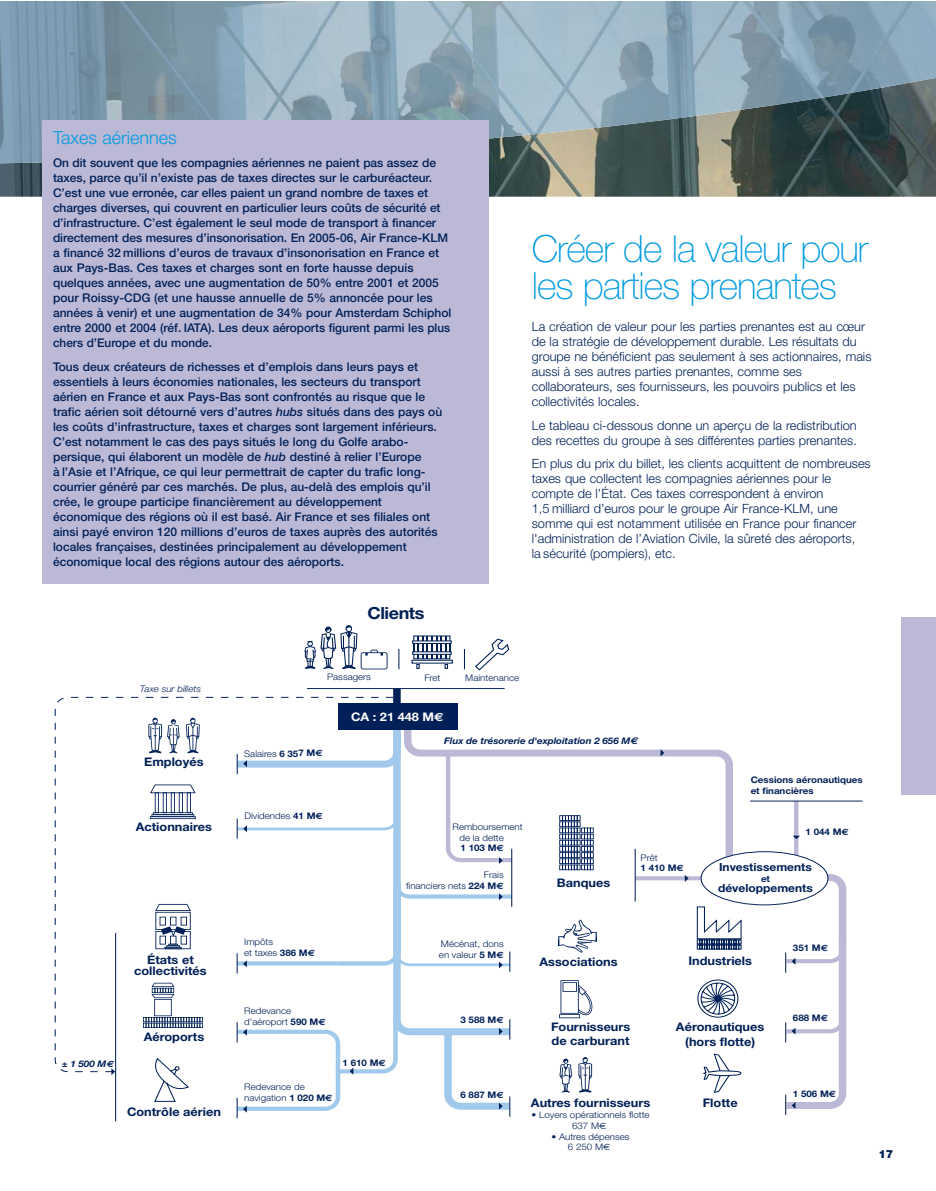
<style>
.page{position:relative;width:936px;height:1191px;background:#fff}
.page>*{position:absolute;margin:0;border:0;box-sizing:border-box;transform-origin:0 0}
.t1{font:100 37.5px/37.5px "Helvetica Neue";letter-spacing:-.03em;color:#009bdf}
.t2{font:300 18px "Helvetica Neue";color:#009bdf}
.t3{font:700 16.65px "Helvetica Neue";letter-spacing:-.025em;color:#002057;scale:1.08 1}
.t4{font:300 12.75px/15px "Helvetica Neue";color:#002057}
.t5{font:500 12px/15px "Helvetica Neue";color:#002057}
.t6{font:700 11.85px/14.2px "Helvetica Neue";color:#002057;scale:1.08 1}
.t7{font:700 11.85px "Helvetica Neue";color:#fff;scale:1.08 1}
.t8{font:900 11.25px "Helvetica Neue";color:#002057}
.t9{font:700 11.1px "Helvetica Neue";color:#002057;scale:1.08 1}
.t10{font:300 9px/10.8px "Helvetica Neue";color:#002057;scale:1.08 1}
.t11{font:700 9px/10.8px "Helvetica Neue";color:#002057;scale:1.08 1}
.t12{font:italic 700 9px "Helvetica Neue";color:#002057;scale:1.08 1}
.t13{font:italic 300 9px "Helvetica Neue";color:#002057;scale:1.08 1}
.s1{font-style:italic}
.s2{font-family:"Euro Sans"}
.s3{font-weight:700}
.s4{font-family:"Euro Sans";font-weight:700}
.s5{font-family:"Euro Sans";font-size:9.75px}
.s6{font-weight:300}
.s7{font-family:"Euro Sans";font-weight:400}
</style>
<div class="page">
<img style="left:0;top:118px;width:935px;height:79px">
<img style="left:0;top:1px;width:319px;height:162px">
<img style="left:319px;top:1px;width:319px;height:151px">
<img style="left:638px;top:1px;width:297px;height:117px">
<img style="left:638px;top:117px;width:49px;height:7px">
<svg style="left:635px;top:876px;width:65px;height:4px"></svg>
<svg style="left:457px;top:710px;width:276px;height:157px"></svg>
<hr style="left:794px;top:801px;width:4px;height:56px;background:#bcb9d6">
<div style="left:701px;top:851px;width:126px;height:54px;background:#fff;border-radius:50%"></div>
<div style="left:700px;top:851px;width:128px;height:54px;border:1px solid #002057;border-radius:50%"></div>
<div style="left:338px;top:703px;width:119px;height:27px;background:#002057"></div>
<svg style="left:559px;top:1058px;width:13px;height:34px"></svg>
<svg style="left:578px;top:1057px;width:14px;height:35px"></svg>
<svg style="left:559px;top:815px;width:34px;height:55px"></svg>
<svg style="left:559px;top:980px;width:34px;height:38px"></svg>
<svg style="left:398px;top:649px;width:1px;height:20px"></svg>
<svg style="left:464px;top:649px;width:1px;height:20px"></svg>
<div style="left:393px;top:688px;width:7px;height:25px;background:#002057"></div>
<hr style="left:115px;top:933px;width:1px;height:188px;background:#002057">
<svg style="left:702px;top:1053px;width:39px;height:40px"></svg>
<hr style="left:307px;top:688px;width:197px;height:1px;background:#002057">
<svg style="left:55px;top:696px;width:339px;height:376px"></svg>
<svg style="left:111px;top:1068px;width:4px;height:7px"></svg>
<svg style="left:792px;top:835px;width:8px;height:4px"></svg>
<svg style="left:778px;top:870px;width:69px;height:245px"></svg>
<svg style="left:660px;top:749px;width:4px;height:7px"></svg>
<svg style="left:684px;top:875px;width:4px;height:7px"></svg>
<svg style="left:230px;top:720px;width:287px;height:398px"></svg>
<svg style="left:475px;top:638px;width:34px;height:32px"></svg>
<svg style="left:411px;top:635px;width:42px;height:34px"></svg>
<svg style="left:697px;top:979px;width:41px;height:39px"></svg>
<svg style="left:696px;top:906px;width:46px;height:44px"></svg>
<svg style="left:153px;top:1057px;width:36px;height:45px"></svg>
<svg style="left:558px;top:919px;width:39px;height:33px"></svg>
<svg style="left:304px;top:625px;width:83px;height:44px"></svg>
<hr style="left:634px;top:849px;width:1px;height:52px;background:#002057">
<hr style="left:750px;top:800px;width:112px;height:1px;background:#002057">
<div style="left:901px;top:618px;width:34px;height:177px;background:#bcb9d6"></div>
<div style="left:43px;top:120px;width:446px;height:464px;background:#bcb9d6"></div>
<h2 class="t2" style="left:53px;top:131px;width:125px">Taxes aériennes</h2>
<p class="t5" style="left:53px;top:156px;width:400px">On dit souvent que les compagnies aériennes ne paient pas assez de taxes, parce qu’il n’existe pas de taxes directes sur le carburéacteur.<br>C’est une vue erronée, car elles paient un grand nombre de taxes et charges diverses, qui couvrent en particulier leurs coûts de sécurité et d’infrastructure. C’est également le seul mode de transport à financer directement des mesures d’insonorisation. En 2005-06, Air France-KLM a financé 32 millions d’euros de travaux d’insonorisation en France et aux Pays-Bas. Ces taxes et charges sont en forte hausse depuis quelques années, avec une augmentation de 50% entre 2001 et 2005 pour Roissy-CDG (et une hausse annuelle de 5% annoncée pour les années à venir) et une augmentation de 34% pour Amsterdam Schiphol entre 2000 et 2004 (réf. IATA). Les deux aéroports figurent parmi les plus chers d’Europe et du monde.</p>
<p class="t5" style="left:53px;top:360px;width:391px">Tous deux créateurs de richesses et d’emplois dans leurs pays et essentiels à leurs économies nationales, les secteurs du transport aérien en France et aux Pays-Bas sont confrontés au risque que le trafic aérien soit détourné vers d’autres <span class="s1">hubs</span> situés dans des pays où les coûts d’infrastructure, taxes et charges sont largement inférieurs.<br>C’est notamment le cas des pays situés le long du Golfe arabo&shy;persique, qui élaborent un modèle de <span class="s1">hub</span> destiné à relier l’Europe<br>à l’Asie et l’Afrique, ce qui leur permettrait de capter du trafic long&shy;courrier généré par ces marchés. De plus, au-delà des emplois qu’il crée, le groupe participe financièrement au développement économique des régions où il est basé. Air France et ses filiales ont ainsi payé environ 120 millions d’euros de taxes auprès des autorités locales françaises, destinées principalement au développement économique local des régions autour des aéroports.</p>
<h3 class="t3" style="left:367px;top:607px;width:54px">Clients</h3>
<h1 class="t1" style="left:531px;top:233px;width:338px">Créer de la valeur pour les parties prenantes</h1>
<p class="t4" style="left:531px;top:320px;width:341px">La création de valeur pour les parties prenantes est au cœur de la stratégie de développement durable. Les résultats du groupe ne bénéficient pas seulement à ses actionnaires, mais aussi à ses autres parties prenantes, comme ses collaborateurs, ses fournisseurs, les pouvoirs publics et les collectivités locales.</p>
<p class="t4" style="left:531px;top:419px;width:326px">Le tableau ci-dessous donne un aperçu de la redistribution des recettes du groupe à ses différentes parties prenantes.</p>
<p class="t4" style="left:531px;top:457px;width:340px">En plus du prix du billet, les clients acquittent de nombreuses taxes que collectent les compagnies aériennes pour le compte de l’État. Ces taxes correspondent à environ<br>1,5 milliard d’euros pour le groupe Air France-KLM, une somme qui est notamment utilisée en France pour financer l'administration de l’Aviation Civile, la sûreté des aéroports,<br>la sécurité (pompiers), etc.</p>
<p class="t13" style="left:140px;top:685px;width:58px">Taxe sur billets</p>
<p class="t6" style="left:144px;top:755px;width:57px">Employés</p>
<p class="t6" style="left:136px;top:821px;width:72px">Actionnaires</p>
<p class="t10" style="left:327px;top:672px;width:42px">Passagers</p>
<p class="t10" style="left:424px;top:673px;width:16px">Fret</p>
<p class="t10" style="left:465px;top:673px;width:51px">Maintenance</p>
<p class="t7" style="left:351px;top:712px;width:87px">CA : 21 448 M<span class="s2">€</span></p>
<p class="t10" style="left:244px;top:749px;width:74px">Salaires <span class="s3">6 357 M</span><span class="s4">€</span></p>
<p class="t10" style="left:244px;top:811px;width:74px">Dividendes <span class="s3">41 M</span><span class="s4">€</span></p>
<p class="t12" style="left:444px;top:737px;width:181px">Flux de trésorerie d'exploitation 2 656 M<span class="s5">€</span></p>
<p class="t10" style="left:459px;top:822px;width:60px;text-indent:-7px">Remboursement de la dette<br><span class="s3">1 103 M</span><span class="s4">€</span></p>
<p class="t10" style="left:406px;top:870px;width:92px;text-align:right">Frais<br>financiers nets <span class="s3">224 M</span><span class="s4">€</span></p>
<p class="t6" style="left:557px;top:877px;width:51px">Banques</p>
<p class="t11" style="left:640px;top:852px;width:42px"><span class="s6">Prêt<br></span>1 410 M<span class="s2">€</span></p>
<p class="t11" style="left:750px;top:775px;width:105px">Cessions aéronautiques et financières</p>
<p class="t11" style="left:805px;top:827px;width:42px">1 044 M<span class="s2">€</span></p>
<p class="t9" style="left:719px;top:863px;width:87px">Investissements</p>
<p class="t11" style="left:761px;top:874px;width:10px">et</p>
<p class="t9" style="left:718px;top:884px;width:89px">développements</p>
<p class="t12" style="left:62px;top:1060px;width:49px">± 1 500 M<span class="s2">€</span></p>
<p class="t10" style="left:244px;top:937px;width:67px">Impôts<br>et taxes <span class="s3">386 M</span><span class="s4">€</span></p>
<p class="t10" style="left:439px;top:939px;width:61px">Mécénat, dons en valeur <span class="s3">5 M</span><span class="s4">€</span></p>
<p class="t11" style="left:793px;top:943px;width:34px">351 M<span class="s2">€</span></p>
<p class="t6" style="left:147px;top:953px;width:45px">États et</p>
<p class="t6" style="left:539px;top:955px;width:74px">Associations</p>
<p class="t6" style="left:688px;top:955px;width:60px">Industriels</p>
<p class="t6" style="left:134px;top:964px;width:69px">collectivités</p>
<p class="t6" style="left:144px;top:1030px;width:57px">Aéroports</p>
<p class="t6" style="left:127px;top:1105px;width:88px">Contrôle aérien</p>
<p class="t10" style="left:244px;top:1006px;width:77px">Redevance d'aéroport <span class="s3">590 M</span><span class="s4">€</span></p>
<p class="t10" style="left:244px;top:1082px;width:83px">Redevance de navigation <span class="s3">1 020 M</span><span class="s4">€</span></p>
<p class="t11" style="left:342px;top:1057px;width:42px">1 610 M<span class="s2">€</span></p>
<p class="t11" style="left:460px;top:1015px;width:42px">3 588 M<span class="s2">€</span></p>
<p class="t6" style="left:551px;top:1020px;width:75px">Fournisseurs de carburant</p>
<p class="t6" style="left:676px;top:1021px;width:83px;text-align:center">Aéronautiques (hors flotte)</p>
<p class="t11" style="left:793px;top:1012px;width:34px">688 M<span class="s2">€</span></p>
<p class="t11" style="left:460px;top:1090px;width:42px">6 887 M<span class="s2">€</span></p>
<p class="t11" style="left:793px;top:1089px;width:42px">1 506 M<span class="s2">€</span></p>
<p class="t6" style="left:531px;top:1096px;width:112px">Autres fournisseurs</p>
<p class="t6" style="left:702px;top:1096px;width:34px">Flotte</p>
<p class="t10" style="left:531px;top:1110px;width:111px;text-align:center">• Loyers opérationnels flotte<br>637 M<span class="s7">€</span></p>
<p class="t10" style="left:551px;top:1131px;width:74px;text-align:center">• Autres dépenses<br>6 250 M<span class="s7">€</span></p>
<p class="t8" style="left:878px;top:1149px;width:17px">17</p>
</div>
